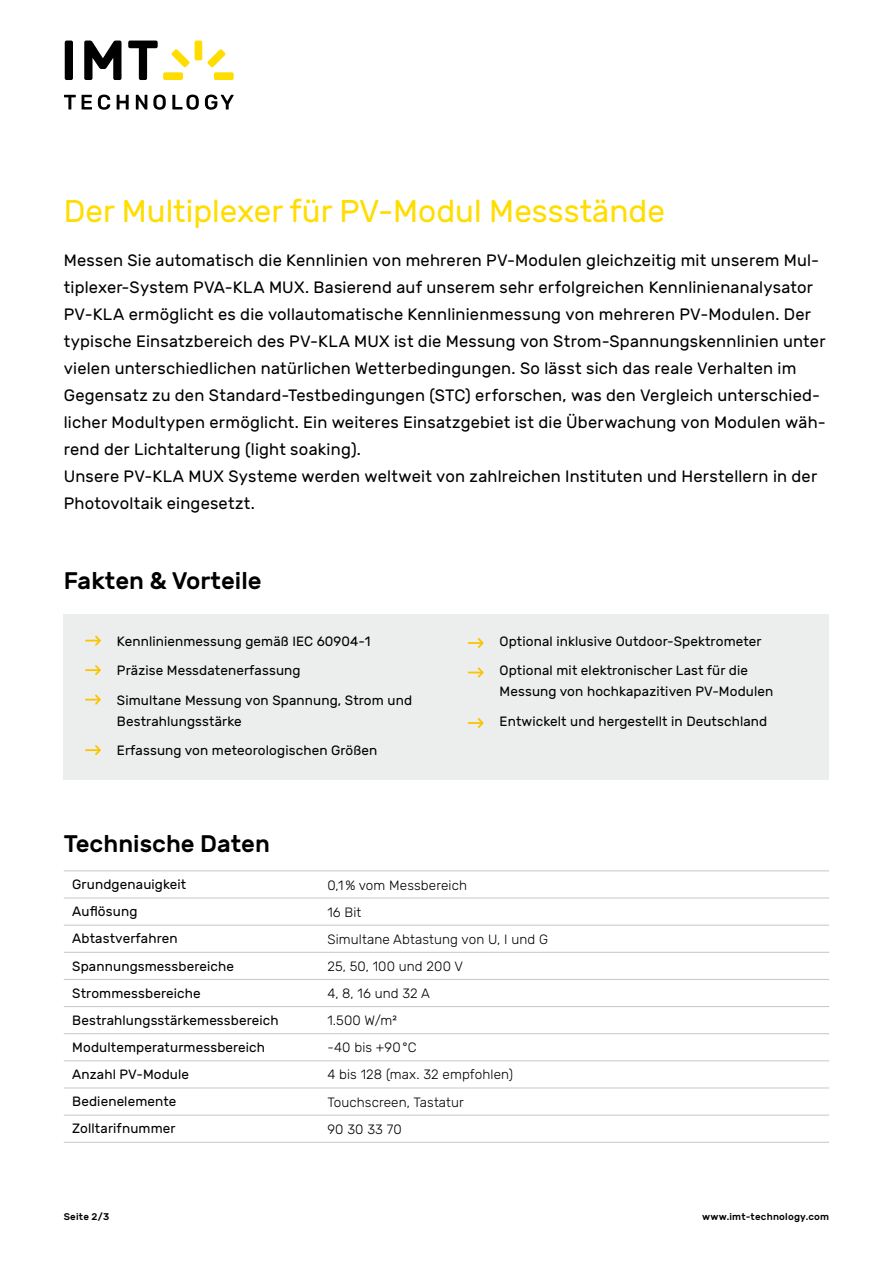
<style>
.page{position:relative;width:893px;height:1263px;background:#fff}
.page>*{position:absolute;margin:0;border:0;box-sizing:border-box;transform-origin:0 0}
.HL1-21pt{font:31.5px "Rubik";color:#fd0}
.HL2-16pt{font:500 24px "Rubik";color:#000}
.Introtext-11pt{font:16.5px/27px "Rubik";letter-spacing:.01em;color:#000}
.Aufzählung-Pfeil{font:13.5px/21px "Rubik";letter-spacing:.01em;color:#000}
.T__Fließtext-Regular-links{font:13.5px "Rubik";letter-spacing:.01em;color:#000}
.T__Fließtext-Light-links{font:300 13.5px "Rubik";letter-spacing:.01em;color:#000}
.t1{font:500 9.75px "Rubik";letter-spacing:.02em;color:#000}
</style>
<div class="page">
<div style="left:64px;top:614px;width:765px;height:165px;background:#eceded"></div>
<svg style="left:86px;top:635px;width:15px;height:11px"></svg>
<svg style="left:86px;top:665px;width:15px;height:11px"></svg>
<svg style="left:86px;top:694px;width:15px;height:11px"></svg>
<svg style="left:86px;top:745px;width:15px;height:11px"></svg>
<svg style="left:469px;top:638px;width:15px;height:10px"></svg>
<svg style="left:469px;top:667px;width:15px;height:11px"></svg>
<svg style="left:469px;top:718px;width:15px;height:10px"></svg>
<svg style="left:64px;top:897px;width:765px;height:245px"></svg>
<hr style="left:64px;top:925px;width:255px;height:1px;background:#c6c7c8">
<hr style="left:64px;top:952px;width:255px;height:1px;background:#c6c7c8">
<hr style="left:64px;top:979px;width:255px;height:1px;background:#c6c7c8">
<hr style="left:64px;top:1006px;width:255px;height:1px;background:#c6c7c8">
<hr style="left:64px;top:1033px;width:255px;height:1px;background:#c6c7c8">
<hr style="left:64px;top:1060px;width:255px;height:1px;background:#c6c7c8">
<hr style="left:64px;top:1088px;width:255px;height:1px;background:#c6c7c8">
<hr style="left:64px;top:1115px;width:255px;height:1px;background:#c6c7c8">
<hr style="left:319px;top:898px;width:510px;height:1px;background:#c6c7c8">
<hr style="left:319px;top:871px;width:510px;height:1px;background:#c6c7c8">
<hr style="left:319px;top:925px;width:510px;height:1px;background:#c6c7c8">
<hr style="left:319px;top:952px;width:510px;height:1px;background:#c6c7c8">
<hr style="left:319px;top:979px;width:510px;height:1px;background:#c6c7c8">
<hr style="left:319px;top:1006px;width:510px;height:1px;background:#c6c7c8">
<hr style="left:319px;top:1033px;width:510px;height:1px;background:#c6c7c8">
<hr style="left:319px;top:1060px;width:510px;height:1px;background:#c6c7c8">
<hr style="left:319px;top:1088px;width:510px;height:1px;background:#c6c7c8">
<hr style="left:319px;top:1115px;width:510px;height:1px;background:#c6c7c8">
<hr style="left:319px;top:1142px;width:510px;height:1px;background:#c6c7c8">
<hr style="left:64px;top:871px;width:255px;height:1px;background:#c6c7c8">
<hr style="left:64px;top:898px;width:255px;height:1px;background:#c6c7c8">
<hr style="left:64px;top:1142px;width:255px;height:1px;background:#c6c7c8">
<div style="left:65px;top:41px;width:8px;height:39px;background:#000;border-radius:2px"></div>
<svg style="left:64px;top:95px;width:12px;height:14px"></svg>
<svg style="left:82px;top:95px;width:10px;height:14px"></svg>
<svg style="left:98px;top:95px;width:12px;height:15px"></svg>
<svg style="left:117px;top:95px;width:12px;height:14px"></svg>
<svg style="left:136px;top:95px;width:11px;height:14px"></svg>
<svg style="left:153px;top:95px;width:13px;height:15px"></svg>
<svg style="left:172px;top:95px;width:27px;height:15px"></svg>
<svg style="left:205px;top:95px;width:29px;height:15px"></svg>
<svg style="left:84px;top:41px;width:37px;height:39px"></svg>
<svg style="left:128px;top:41px;width:30px;height:39px"></svg>
<div style="left:163px;top:72px;width:20px;height:8px;background:#fd0;border-radius:2px"></div>
<div style="left:214px;top:72px;width:20px;height:8px;background:#fd0;border-radius:2px"></div>
<div style="left:195px;top:41px;width:7px;height:19px;background:#fd0;border-radius:2px"></div>
<svg style="left:171px;top:49px;width:19px;height:18px"></svg>
<svg style="left:207px;top:49px;width:19px;height:18px"></svg>
<p class="HL1-21pt" style="left:64px;top:193px;width:603px">Der Multiplexer für PV-Modul Messstände</p>
<p class="Introtext-11pt" style="left:64px;top:247px;width:763px">Messen Sie automatisch die Kennlinien von mehreren PV-Modulen gleichzeitig mit unserem Mul&shy;tiplexer-System PVA-KLA MUX. Basierend auf unserem sehr erfolgreichen Kennlinienanalysator PV-KLA ermöglicht es die vollautomatische Kennlinienmessung von mehreren PV-Modulen. Der typische Einsatzbereich des PV-KLA MUX ist die Messung von Strom-Spannungskennlinien unter vielen unterschiedlichen natürlichen Wetterbedingungen. So lässt sich das reale Verhalten im Gegensatz zu den Standard-Testbedingungen (STC) erforschen, was den Vergleich unterschied&shy;licher Modultypen ermöglicht. Ein weiteres Einsatzgebiet ist die Überwachung von Modulen wäh&shy;rend der Lichtalterung (light soaking).</p>
<p class="Introtext-11pt" style="left:64px;top:463px;width:755px">Unsere PV-KLA MUX Systeme werden weltweit von zahlreichen Instituten und Herstellern in der<br>Photovoltaik eingesetzt.</p>
<p class="HL2-16pt" style="left:64px;top:567px;width:199px">Fakten &amp; Vorteile</p>
<p class="Aufzählung-Pfeil" style="left:117px;top:631px;width:255px">Kennlinienmessung gemäß IEC 60904-1</p>
<p class="Aufzählung-Pfeil" style="left:117px;top:660px;width:185px">Präzise Messdatenerfassung</p>
<p class="Aufzählung-Pfeil" style="left:117px;top:690px;width:297px">Simultane Messung von Spannung, Strom und<br>Bestrahlungsstärke</p>
<p class="Aufzählung-Pfeil" style="left:117px;top:740px;width:262px">Erfassung von meteorologischen Größen</p>
<p class="Aufzählung-Pfeil" style="left:500px;top:631px;width:264px">Optional inklusive Outdoor-Spektrometer</p>
<p class="Aufzählung-Pfeil" style="left:500px;top:660px;width:275px">Optional mit elektronischer Last für die<br>Messung von hochkapazitiven PV-Modulen</p>
<p class="Aufzählung-Pfeil" style="left:500px;top:711px;width:269px">Entwickelt und hergestellt in Deutschland</p>
<p class="HL2-16pt" style="left:64px;top:830px;width:208px">Technische Daten</p>
<p class="T__Fließtext-Regular-links" style="left:72px;top:877px;width:115px">Grundgenauigkeit</p>
<p class="T__Fließtext-Light-links" style="left:327px;top:877px;width:141px">0,1% vom Messbereich</p>
<p class="T__Fließtext-Regular-links" style="left:72px;top:904px;width:67px">Auflösung</p>
<p class="T__Fließtext-Light-links" style="left:327px;top:904px;width:36px">16 Bit</p>
<p class="T__Fließtext-Regular-links" style="left:72px;top:931px;width:107px">Abtastverfahren</p>
<p class="T__Fließtext-Light-links" style="left:327px;top:931px;width:222px">Simultane Abtastung von U, I und G</p>
<p class="T__Fließtext-Regular-links" style="left:72px;top:958px;width:163px">Spannungsmessbereiche</p>
<p class="T__Fließtext-Light-links" style="left:327px;top:959px;width:137px">25, 50, 100 und 200 V</p>
<p class="T__Fließtext-Regular-links" style="left:72px;top:985px;width:130px">Strommessbereiche</p>
<p class="T__Fließtext-Light-links" style="left:327px;top:986px;width:104px">4, 8, 16 und 32 A</p>
<p class="T__Fließtext-Regular-links" style="left:72px;top:1013px;width:208px">Bestrahlungsstärkemessbereich</p>
<p class="T__Fließtext-Light-links" style="left:327px;top:1013px;width:71px">1.500 W/m²</p>
<p class="T__Fließtext-Regular-links" style="left:72px;top:1040px;width:194px">Modultemperaturmessbereich</p>
<p class="T__Fließtext-Light-links" style="left:327px;top:1040px;width:91px">-40 bis +90°C</p>
<p class="T__Fließtext-Regular-links" style="left:72px;top:1067px;width:118px">Anzahl PV-Module</p>
<p class="T__Fließtext-Light-links" style="left:327px;top:1067px;width:187px">4 bis 128 (max. 32 empfohlen)</p>
<p class="T__Fließtext-Regular-links" style="left:72px;top:1094px;width:106px">Bedienelemente</p>
<p class="T__Fließtext-Light-links" style="left:327px;top:1094px;width:138px">Touchscreen, Tastatur</p>
<p class="T__Fließtext-Regular-links" style="left:72px;top:1121px;width:105px">Zolltarifnummer</p>
<p class="T__Fließtext-Light-links" style="left:327px;top:1121px;width:76px">90 30 33 70</p>
<p class="t1" style="left:64px;top:1211px;width:47px">Seite 2/3</p>
<p class="t1" style="left:702px;top:1211px;width:128px">www.imt-technology.com</p>
</div>
